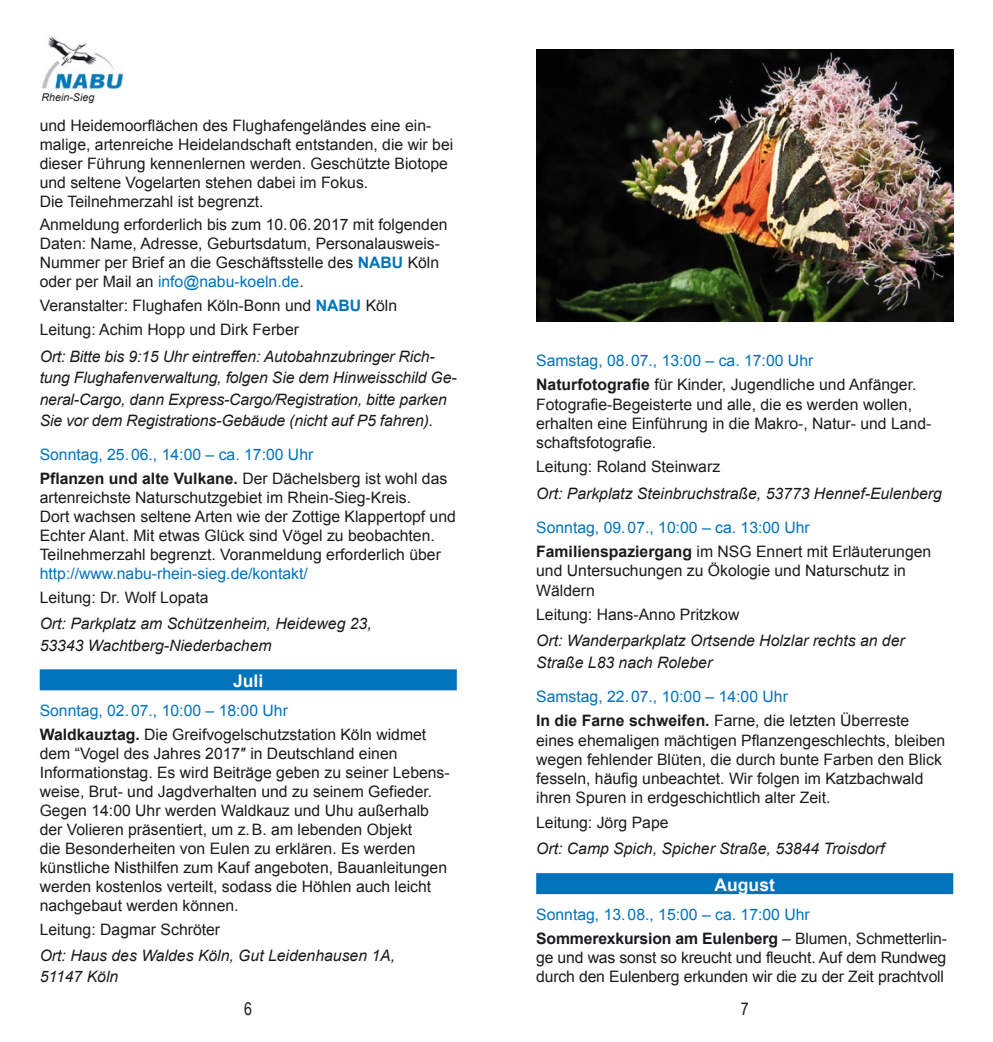
<style>
.page{position:relative;width:993px;height:1042px;background:#fff}
.page>*{position:absolute;margin:0;border:0;box-sizing:border-box;transform-origin:0 0}
.Monat{font:700 17.5px "Arial";color:#fff}
.t1{font:17.5px "Arial Narrow";color:#1b1b1f}
.Fließtext{font:15.75px/19.1px "Arial";color:#1b1b1f}
.Ort{font:italic 15.75px/21.3px "Arial";color:#1b1b1f}
.Datum{font:15.75px "Arial";color:#0073bb}
.t2{font:italic 10.67px "Arial";color:#1b1b1f}
.s1{font-weight:700;color:#0073bb}
.s2{color:#0073bb}
.s3{font-weight:700}
</style>
<div class="page">
<img style="left:41px;top:36px;width:82px;height:54px">
<div style="left:40px;top:669px;width:416px;height:21px;background:#0073bb"></div>
<div style="left:536px;top:873px;width:416px;height:21px;background:#0073bb"></div>
<img style="left:536px;top:50px;width:416px;height:271px">
<p class="t2" style="left:42px;top:91px;width:54px">Rhein-Sieg</p>
<p class="Fließtext" style="left:40px;top:116px;width:415px">und Heidemoorflächen des Flughafengeländes eine ein&shy;malige, artenreiche Heidelandschaft entstanden, die wir bei dieser Führung kennenlernen werden. Geschützte Biotope und seltene Vogelarten stehen dabei im Fokus.<br>Die Teilnehmerzahl ist begrenzt.</p>
<p class="Fließtext" style="left:40px;top:216px;width:409px">Anmeldung erforderlich bis zum 10. 06. 2017 mit folgenden Daten: Name, Adresse, Geburtsdatum, Personalausweis-Nummer per Brief an die Geschäftsstelle des <span class="s1">NABU</span> Köln oder per Mail an <span class="s2">info@nabu-koeln.de</span>.</p>
<p class="Fließtext" style="left:40px;top:296px;width:359px">Veranstalter: Flughafen Köln-Bonn und <span class="s1">NABU</span> Köln</p>
<p class="Fließtext" style="left:40px;top:320px;width:261px">Leitung: Achim Hopp und Dirk Ferber</p>
<p class="Ort" style="left:40px;top:346px;width:418px">Ort: Bitte bis 9:15 Uhr eintreffen: Autobahnzubringer Rich&shy;tung Flughafenverwaltung, folgen Sie dem Hinweisschild Ge&shy;neral-Cargo, dann Express-Cargo/Registration, bitte parken Sie vor dem Registrations-Gebäude (nicht auf P5 fahren).</p>
<p class="Datum" style="left:40px;top:444px;width:275px">Sonntag, 25. 06., 14:00 – ca. 17:00 Uhr</p>
<p class="Fließtext" style="left:40px;top:469px;width:417px"><span class="s3">Pflanzen und alte Vulkane.</span> Der Dächelsberg ist wohl das artenreichste Naturschutzgebiet im Rhein-Sieg-Kreis.<br>Dort wachsen seltene Arten wie der Zottige Klappertopf und Echter Alant. Mit etwas Glück sind Vögel zu beobachten.<br>Teilnehmerzahl begrenzt. Voranmeldung erforderlich über <span class="s2">http://www.nabu-rhein-sieg.de/kontakt/</span></p>
<p class="Fließtext" style="left:40px;top:588px;width:170px">Leitung: Dr. Wolf Lopata</p>
<p class="Ort" style="left:40px;top:613px;width:333px">Ort: Parkplatz am Schützenheim, Heideweg 23,<br>53343 Wachtberg-Niederbachem</p>
<p class="Monat" style="left:233px;top:669px;width:32px">Juli</p>
<p class="Datum" style="left:40px;top:700px;width:250px">Sonntag, 02. 07., 10:00 – 18:00 Uhr</p>
<p class="Fließtext" style="left:40px;top:725px;width:411px"><span class="s3">Waldkauztag.</span> Die Greifvogelschutzstation Köln widmet dem “Vogel des Jahres 2017″ in Deutschland einen Informationstag. Es wird Beiträge geben zu seiner Lebens&shy;weise, Brut- und Jagdverhalten und zu seinem Gefieder.<br>Gegen 14:00 Uhr werden Waldkauz und Uhu außerhalb der Volieren präsentiert, um z. B. am lebenden Objekt<br>die Besonderheiten von Eulen zu erklären. Es werden künstliche Nisthilfen zum Kauf angeboten, Bauanleitungen werden kostenlos verteilt, sodass die Höhlen auch leicht nachgebaut werden können.</p>
<p class="Fließtext" style="left:40px;top:920px;width:182px">Leitung: Dagmar Schröter</p>
<p class="Ort" style="left:40px;top:945px;width:357px">Ort: Haus des Waldes Köln, Gut Leidenhausen 1A,<br>51147 Köln</p>
<p class="Datum" style="left:536px;top:350px;width:278px">Samstag, 08. 07., 13:00 – ca. 17:00 Uhr</p>
<p class="Fließtext" style="left:536px;top:375px;width:396px"><span class="s3">Naturfotografie</span> für Kinder, Jugendliche und Anfänger.<br>Fotografie-Begeisterte und alle, die es werden wollen, erhalten eine Einführung in die Makro-, Natur- und Land&shy;schaftsfotografie.</p>
<p class="Fließtext" style="left:536px;top:457px;width:185px">Leitung: Roland Steinwarz</p>
<p class="Ort" style="left:536px;top:483px;width:407px">Ort: Parkplatz Steinbruchstraße, 53773 Hennef-Eulenberg</p>
<p class="Datum" style="left:536px;top:517px;width:275px">Sonntag, 09. 07., 10:00 – ca. 13:00 Uhr</p>
<p class="Fließtext" style="left:536px;top:542px;width:396px"><span class="s3">Familienspaziergang</span> im NSG Ennert mit Erläuterungen und Untersuchungen zu Ökologie und Naturschutz in<br>Wäldern</p>
<p class="Fließtext" style="left:536px;top:605px;width:205px">Leitung: Hans-Anno Pritzkow</p>
<p class="Ort" style="left:536px;top:630px;width:370px">Ort: Wanderparkplatz Ortsende Holzlar rechts an der<br>Straße L83 nach Roleber</p>
<p class="Datum" style="left:536px;top:686px;width:253px">Samstag, 22. 07., 10:00 – 14:00 Uhr</p>
<p class="Fließtext" style="left:536px;top:711px;width:410px"><span class="s3">In die Farne schweifen.</span> Farne, die letzten Überreste eines ehemaligen mächtigen Pflanzengeschlechts, bleiben wegen fehlender Blüten, die durch bunte Farben den Blick fesseln, häufig unbeachtet. Wir folgen im Katzbachwald ihren Spuren in erdgeschichtlich alter Zeit.</p>
<p class="Fließtext" style="left:536px;top:812px;width:134px">Leitung: Jörg Pape</p>
<p class="Ort" style="left:536px;top:838px;width:350px">Ort: Camp Spich, Spicher Straße, 53844 Troisdorf</p>
<p class="Monat" style="left:714px;top:873px;width:62px">August</p>
<p class="Datum" style="left:536px;top:904px;width:275px">Sonntag, 13. 08., 15:00 – ca. 17:00 Uhr</p>
<p class="Fließtext" style="left:536px;top:929px;width:412px;text-align:justify"><span class="s3">Sommerexkursion am Eulenberg</span> – Blumen, Schmetterlin&shy;ge und was sonst so kreucht und fleucht. Auf dem Rundweg durch den Eulenberg erkunden wir die zu der Zeit prachtvoll</p>
<p class="t1" style="left:244px;top:996px;width:9px">6</p>
<p class="t1" style="left:740px;top:996px;width:9px">7</p>
</div>
